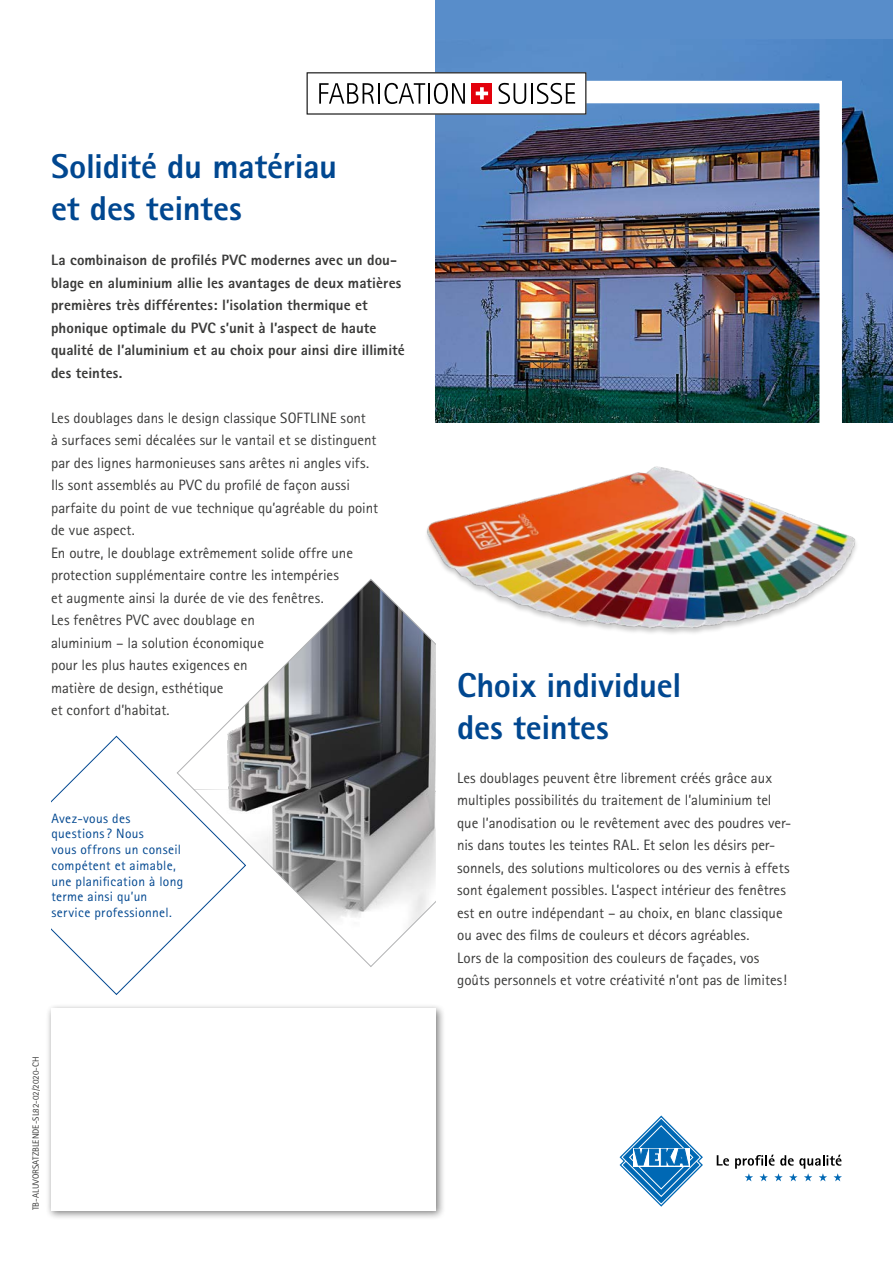
<style>
.page{position:relative;width:893px;height:1263px;background:#fff}
.page>*{position:absolute;margin:0;border:0;box-sizing:border-box;transform-origin:0 0}
.t1{font:800 34.5px/41.4px "Rotis Sans Serif";letter-spacing:-.01em;color:#004790}
.t2{font:15px/22.5px "Rotis Sans Serif";color:#3a3a39}
.t3{font:800 15px/22.5px "Rotis Sans Serif";letter-spacing:.005em;color:#3a3a39}
.t4{font:13.5px/15.8px "Rotis Sans Serif";letter-spacing:.025em;color:#004790}
.t5{font:9px "Rotis Sans Serif";color:#3a3a39}
</style>
<div class="page">
<img style="left:426px;top:466px;width:431px;height:168px">
<div style="left:436px;top:0;width:457px;height:423px;background:#588dca"></div>
<img style="left:809px;top:40px;width:84px;height:383px">
<svg style="left:620px;top:1115px;width:83px;height:92px"></svg>
<svg style="left:717px;top:1155px;width:12px;height:11px"></svg>
<svg style="left:735px;top:1155px;width:107px;height:26px"></svg>
<div style="left:45px;top:1003px;width:400px;height:217px;background:#000;opacity:.5"></div>
<div style="left:51px;top:1008px;width:385px;height:202px;background:#fff"></div>
<img style="left:435px;top:70px;width:418px;height:353px">
<svg style="left:307px;top:72px;width:279px;height:43px"></svg>
<svg style="left:51px;top:735px;width:125px;height:260px"></svg>
<svg style="left:176px;top:578px;width:260px;height:389px"></svg>
<p class="t1" style="left:51px;top:146px;width:288px">Solidité du matériau et des teintes</p>
<p class="t3" style="left:51px;top:249px;width:355px">La combinaison de profilés PVC modernes avec un dou&shy;blage en aluminium allie les avantages de deux matières premières très différentes: l’isolation thermique et phonique optimale du PVC s’unit à l’aspect de haute qualité de l’aluminium et au choix pour ainsi dire illimité des teintes.</p>
<p class="t2" style="left:51px;top:406px;width:329px">Les doublages dans le design classique SOFTLINE sont<br>à surfaces semi décalées sur le vantail et se distinguent par des lignes harmonieuses sans arêtes ni angles vifs.<br>Ils sont assemblés au PVC du profilé de façon aussi parfaite du point de vue technique qu’agréable du point de vue aspect.</p>
<p class="t2" style="left:51px;top:541px;width:304px">En outre, le doublage extrêmement solide offre une protection supplémentaire contre les intempéries et augmente ainsi la durée de vie des fenêtres.<br>Les fenêtres PVC avec doublage en<br>aluminium – la solution économique<br>pour les plus hautes exigences en<br>matière de design, esthétique<br>et confort d’habitat.</p>
<p class="t4" style="left:51px;top:810px;width:133px">Avez-vous des questions ? Nous<br>vous offrons un conseil compétent et aimable, une planification à long terme ainsi qu’un service professionnel.</p>
<p class="t5" style="left:30px;top:1210px;width:155px;rotate:-90deg">TB-ALUVORSATZBLENDE-SL82-02/2020-CH</p>
<p class="t1" style="left:457px;top:664px;width:226px">Choix individuel des teintes</p>
<p class="t2" style="left:457px;top:766px;width:336px">Les doublages peuvent être librement créés grâce aux multiples possibilités du traitement de l’aluminium tel que l’anodisation ou le revêtement avec des poudres ver&shy;nis dans toutes les teintes RAL. Et selon les désirs per&shy;sonnels, des solutions multicolores ou des vernis à effets sont également possibles. L’aspect intérieur des fenêtres est en outre indépendant – au choix, en blanc classique ou avec des films de couleurs et décors agréables.</p>
<p class="t2" style="left:457px;top:946px;width:331px">Lors de la composition des couleurs de façades, vos goûts personnels et votre créativité n’ont pas de limites!</p>
</div>
